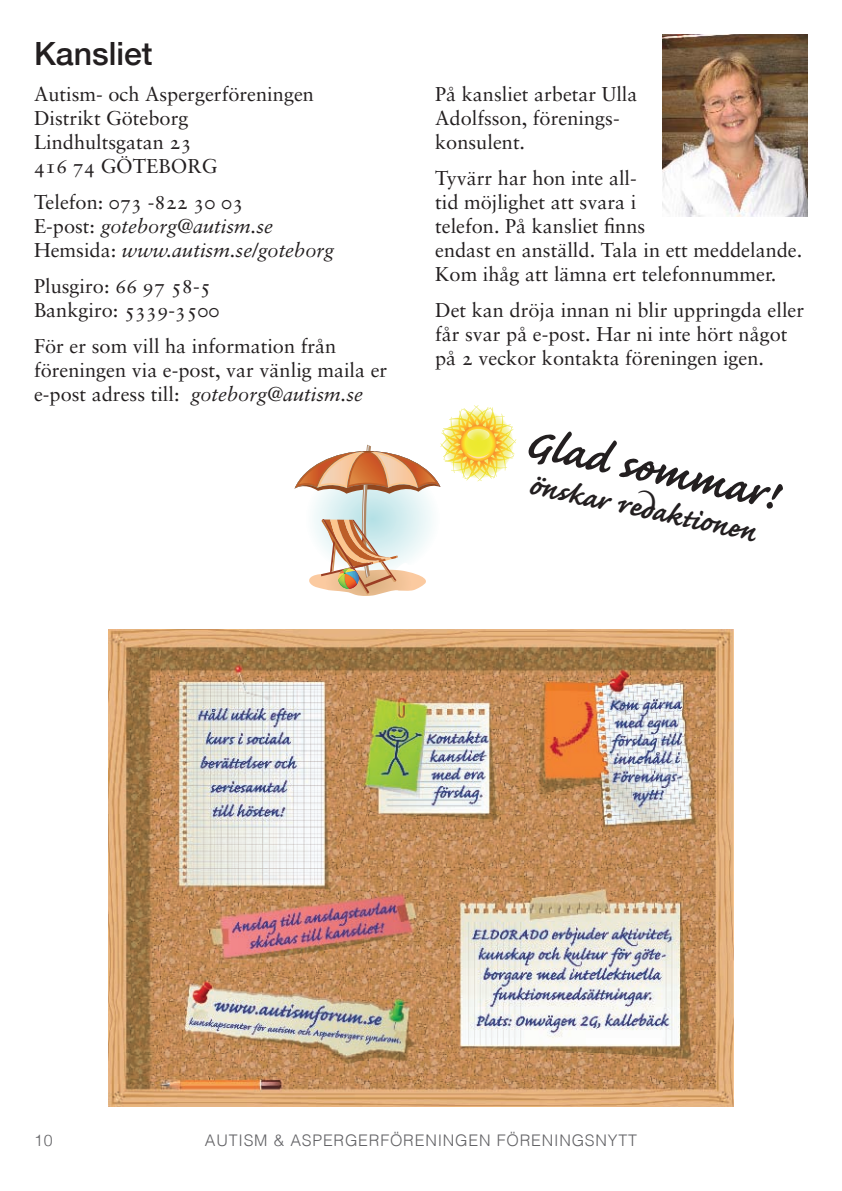
<style>
.page{position:relative;width:842px;height:1191px;background:#fff}
.page>*{position:absolute;margin:0;border:0;box-sizing:border-box;transform-origin:0 0}
.t1{font:700 56px "Caflisch Script Pro";color:#231f20}
.t2{font:700 36px "Caflisch Script Pro";color:#231f20}
.t3{font:500 32px "Helvetica Neue";color:#231f20}
.t4{font:20px/24px "Sabon";color:#231f20}
.t5{font:20px/24px "Sabon Italic Os F";color:#231f20}
.t6{font:20px/36px "Sabon Roman SC";color:#231f20}
.t7{font:300 16px "Helvetica";letter-spacing:.05em;color:#636366}
.s1{font-family:"Sabon Roman SC"}
.s2{font-family:"Sabon"}
</style>
<div class="page">
<img style="left:109px;top:629px;width:624px;height:477px">
<img style="left:663px;top:34px;width:145px;height:182px">
<svg style="left:294px;top:405px;width:222px;height:191px"></svg>
<h3 class="t3" style="left:34px;top:34px;width:120px">Kansliet</h3>
<p class="t4" style="left:34px;top:81px;width:281px">Autism- och Aspergerföreningen<br>Distrikt Göteborg<br>Lindhultsgatan <span class="s1">23</span></p>
<p class="t6" style="left:34px;top:147px;width:211px">416 74 GÖTEBORG<br><span class="s2">Telefon:</span> 073 -822 30 03</p>
<p class="t5" style="left:34px;top:213px;width:302px"><span class="s2">E-post:</span> goteborg@autism.se<br><span class="s2">Hemsida:</span> www.autism.se/goteborg</p>
<p class="t4" style="left:34px;top:273px;width:187px">Plusgiro: <span class="s1">66 97 58-5<br></span>Bankgiro: <span class="s1">5339-3500</span></p>
<p class="t4" style="left:34px;top:333px;width:355px">För er som vill ha information från föreningen via e-post, var vänlig maila er</p>
<p class="t5" style="left:34px;top:381px;width:331px"><span class="s2">e-post adress till:</span> goteborg@autism.se</p>
<p class="t4" style="left:435px;top:81px;width:204px">På kansliet arbetar Ulla<br>Adolfsson, förenings&shy;konsulent.</p>
<p class="t4" style="left:435px;top:165px;width:369px">Tyvärr har hon inte all-<br>tid möjlighet att svara i<br>telefon. På kansliet finns<br>endast en anställd. Tala in ett meddelande.<br>Kom ihåg att lämna ert telefonnummer.</p>
<p class="t4" style="left:435px;top:297px;width:371px">Det kan dröja innan ni blir uppringda eller får svar på e-post. Har ni inte hört något på <span class="s1">2</span> veckor kontakta föreningen igen.</p>
<h1 class="t1" style="left:532px;top:414px;width:258px;rotate:12deg">Glad sommar!</h1>
<h2 class="t2" style="left:533px;top:466px;width:233px;rotate:12deg">önskar redaktionen</h2>
<p class="t7" style="left:34px;top:1130px;width:20px">10</p>
<p class="t7" style="left:205px;top:1130px;width:434px">AUTISM &amp; ASPERGERFÖREN INGEN FÖREN INGSNYTT</p>
</div>
